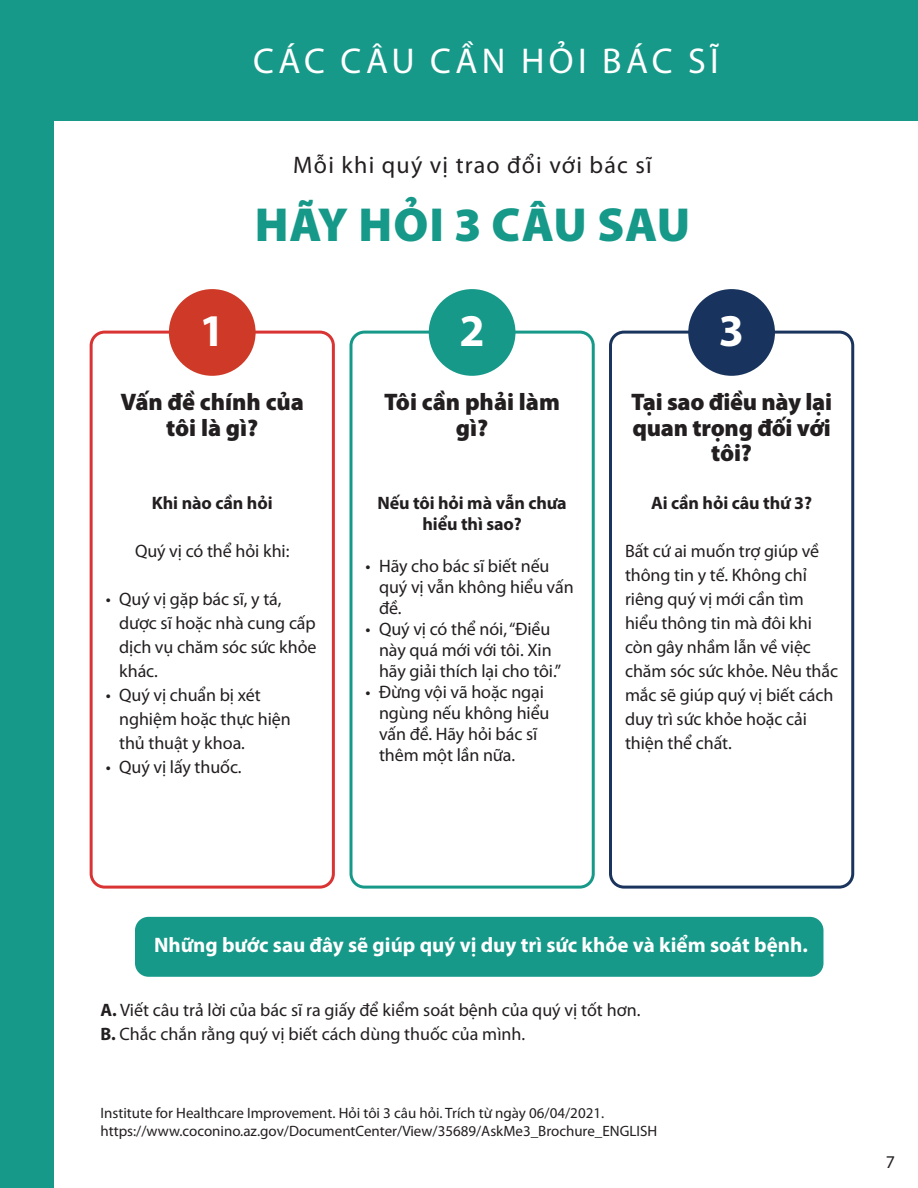
<style>
.page{position:relative;width:918px;height:1188px;background:#fff}
.page>*{position:absolute;margin:0;border:0;box-sizing:border-box;transform-origin:0 0}
.Table_Body{font:900 48px "Myriad Pro";letter-spacing:.02em;color:#169989}
.Table_Body-2{font:700 45.6px "Myriad Pro";color:#fff}
.Table_Body-3{font:36px "Myriad Pro";letter-spacing:.12em;color:#fff}
.Table_Body-4{font:900 24px/25.5px "Myriad Pro";letter-spacing:-.01em;color:#231f20;text-align:center}
.Table_Body-5{font:24px "Myriad Pro";letter-spacing:.05em;color:#231f20}
.Table_Body-6{font:700 21px "Myriad Pro";color:#fff}
.Table_Body-7{font:18px/24px "Myriad Pro";letter-spacing:-.005em;color:#231f20}
.Table_Body-8{font:700 18px/21px "Myriad Pro";letter-spacing:-.005em;color:#231f20;text-align:center}
.Table_Body-9{font:15px/18px "Myriad Pro";color:#231f20}
.s1{font-weight:700}
</style>
<div class="page">
<div style="left:90px;top:331px;width:245px;height:558px;border:3px solid #d93333;border-radius:14px"></div>
<div style="left:350px;top:331px;width:245px;height:558px;border:3px solid #169989;border-radius:14px"></div>
<div style="left:609px;top:331px;width:245px;height:558px;border:3px solid #1a345d;border-radius:14px"></div>
<div style="left:169px;top:289px;width:87px;height:87px;background:#ce3a27;border-radius:50%"></div>
<div style="left:429px;top:289px;width:86px;height:87px;background:#169989;border-radius:50%"></div>
<div style="left:688px;top:289px;width:87px;height:87px;background:#18345e;border-radius:50%"></div>
<div style="left:0;top:0;width:54px;height:1188px;background:#169989"></div>
<div style="left:0;top:0;width:918px;height:121px;background:#169989"></div>
<div style="left:135px;top:917px;width:689px;height:60px;background:#169989;border-radius:14px"></div>
<p class="Table_Body-3" style="left:253px;top:39px;width:467px">CÁC CÂU CẦN HỎI BÁC SĨ</p>
<p class="Table_Body-5" style="left:293px;top:150px;width:360px">Mỗi khi quý vị trao đổi với bác sĩ</p>
<p class="Table_Body" style="left:255px;top:192px;width:437px">HÃY HỎI 3 CÂU SAU</p>
<p class="Table_Body-2" style="left:200px;top:301px;width:27px">1</p>
<p class="Table_Body-2" style="left:459px;top:301px;width:27px">2</p>
<p class="Table_Body-2" style="left:719px;top:301px;width:27px">3</p>
<p class="Table_Body-4" style="left:120px;top:389px;width:185px">Vấn đề chính của tôi là gì?</p>
<p class="Table_Body-4" style="left:384px;top:389px;width:177px">Tôi cần phải làm gì?</p>
<p class="Table_Body-4" style="left:631px;top:389px;width:203px">Tại sao điều này lại quan trọng đối với tôi?</p>
<p class="Table_Body-8" style="left:152px;top:492px;width:122px">Khi nào cần hỏi</p>
<p class="Table_Body-7" style="left:135px;top:539px;width:156px">Quý vị có thể hỏi khi:</p>
<p class="Table_Body-7" style="left:119px;top:587px;width:199px;text-indent:-14px">• Quý vị gặp bác sĩ, y tá, dược sĩ hoặc nhà cung cấp dịch vụ chăm sóc sức khỏe khác.</p>
<p class="Table_Body-7" style="left:119px;top:683px;width:173px;text-indent:-14px">• Quý vị chuẩn bị xét nghiệm hoặc thực hiện thủ thuật y khoa.</p>
<p class="Table_Body-7" style="left:106px;top:755px;width:137px">• Quý vị lấy thuốc.</p>
<p class="Table_Body-8" style="left:377px;top:492px;width:191px">Nếu tôi hỏi mà vẫn chưa hiểu thì sao?</p>
<p class="Table_Body-7" style="left:379px;top:555px;width:196px;line-height:21px;text-indent:-14px">• Hãy cho bác sĩ biết nếu quý vị vẫn không hiểu vấn đề.</p>
<p class="Table_Body-7" style="left:379px;top:618px;width:183px;line-height:21px;text-indent:-14px">• Quý vị có thể nói, “Điều này quá mới với tôi. Xin hãy giải thích lại cho tôi.”</p>
<p class="Table_Body-7" style="left:379px;top:681px;width:172px;line-height:21px;text-indent:-14px">• Đừng vội vã hoặc ngại ngùng nếu không hiểu vấn đề. Hãy hỏi bác sĩ thêm một lần nữa.</p>
<p class="Table_Body-8" style="left:651px;top:492px;width:162px">Ai cần hỏi câu thứ 3?</p>
<p class="Table_Body-7" style="left:625px;top:539px;width:215px">Bất cứ ai muốn trợ giúp về thông tin y tế. Không chỉ riêng quý vị mới cần tìm hiểu thông tin mà đôi khi còn gây nhầm lẫn về việc chăm sóc sức khỏe. Nêu thắc mắc sẽ giúp quý vị biết cách duy trì sức khỏe hoặc cải thiện thể chất.</p>
<p class="Table_Body-6" style="left:154px;top:931px;width:655px">Những bước sau đây sẽ giúp quý vị duy trì sức khỏe và kiểm soát bệnh.</p>
<p class="Table_Body-7" style="left:100px;top:997px;width:541px"><span class="s1">A.</span> Viết câu trả lời của bác sĩ ra giấy để kiểm soát bệnh của quý vị tốt hơn.</p>
<p class="Table_Body-7" style="left:100px;top:1021px;width:426px"><span class="s1">B.</span> Chắc chắn rằng quý vị biết cách dùng thuốc của mình.</p>
<p class="Table_Body-9" style="left:100px;top:1104px;width:558px">Institute for Healthcare Improvement. Hỏi tôi 3 câu hỏi. Trích từ ngày 06/04/2021. https://www.coconino.az.gov/DocumentCenter/View/35689/AskMe3_Brochure_ENGLISH</p>
<p class="Table_Body-7" style="left:886px;top:1150px;width:11px">7</p>
</div>
